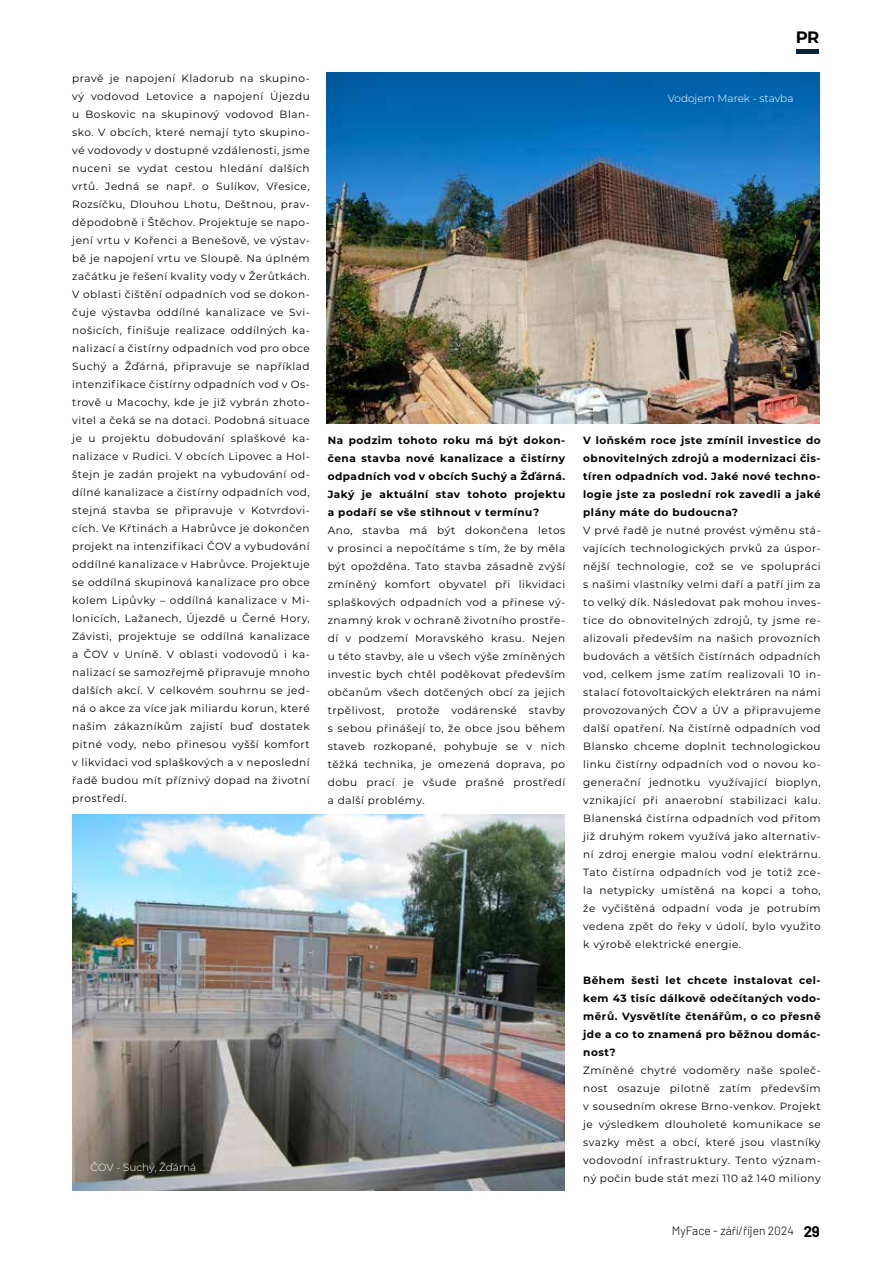
<style>
.page{position:relative;width:893px;height:1263px;background:#fff}
.page>*{position:absolute;margin:0;border:0;box-sizing:border-box;transform-origin:0 0}
.t1{font:700 16.5px "Montserrat";color:#000}
.t2{font:300 12px "Barlow";color:#000}
.t3{font:10.5px/18px "Montserrat";letter-spacing:.05em;color:#000;text-align:justify}
.t4{font:700 10.5px/18px "Montserrat";letter-spacing:.05em;color:#000;text-align:justify}
.t5{font:300 10.5px "Montserrat";color:#fff}
.s1{font-weight:700;font-size:15px}
</style>
<div class="page">
<img style="left:72px;top:814px;width:492px;height:377px">
<hr style="left:796px;top:50px;width:23px;height:4px;background:#08223b">
<img style="left:327px;top:72px;width:493px;height:351px">
<p class="t3" style="left:72px;top:69px;width:239px">pravě je napojení Kladorub na skupino&shy;vý vodovod Letovice a napojení Újezdu u Boskovic na skupinový vodovod Blan&shy;sko. V obcích, které nemají tyto skupino&shy;vé vodovody v dostupné vzdálenosti, jsme nuceni se vydat cestou hledání dalších vrtů. Jedná se např. o Sulíkov, Vřesice, Rozsíčku, Dlouhou Lhotu, Deštnou, prav&shy;děpodobně i Štěchov. Projektuje se napo&shy;jení vrtu v Kořenci a Benešově, ve výstav&shy;bě je napojení vrtu ve Sloupě. Na úplném začátku je řešení kvality vody v Žerůtkách.<br>V oblasti čištění odpadních vod se dokon&shy;čuje výstavba oddílné kanalizace ve Svi&shy;nošicích, finišuje realizace oddílných ka&shy;nalizací a čistírny odpadních vod pro obce Suchý a Žďárná, připravuje se například intenzifikace čistírny odpadních vod v Os&shy;trově u Macochy, kde je již vybrán zhoto&shy;vitel a čeká se na dotaci. Podobná situace je u projektu dobudování splaškové ka&shy;nalizace v Rudici. V obcích Lipovec a Hol&shy;štejn je zadán projekt na vybudování od&shy;dílné kanalizace a čistírny odpadních vod, stejná stavba se připravuje v Kotvrdovi&shy;cích. Ve Křtinách a Habrůvce je dokončen projekt na intenzifikaci ČOV a vybudování oddílné kanalizace v Habrůvce. Projektuje se oddílná skupinová kanalizace pro obce kolem Lipůvky – oddílná kanalizace v Mi&shy;lonicích, Lažanech, Újezdě u Černé Hory, Závisti, projektuje se oddílná kanalizace a ČOV v Uníně. V oblasti vodovodů i ka&shy;nalizací se samozřejmě připravuje mnoho dalších akcí. V celkovém souhrnu se jed&shy;ná o akce za více jak miliardu korun, které našim zákazníkům zajistí buď dostatek pitné vody, nebo přinesou vyšší komfort v likvidaci vod splaškových a v neposlední řadě budou mít příznivý dopad na životní prostředí.</p>
<p class="t5" style="left:91px;top:1160px;width:107px">ČOV - Suchý, Žďárná</p>
<h1 class="t1" style="left:796px;top:25px;width:25px">PR</h1>
<p class="t5" style="left:668px;top:91px;width:127px">Vodojem Marek - stavba</p>
<p class="t4" style="left:328px;top:430px;width:239px">Na podzim tohoto roku má být dokon&shy;čena stavba nové kanalizace a čistírny odpadních vod v obcích Suchý a Žďárná.<br>Jaký je aktuální stav tohoto projektu a podaří se vše stihnout v termínu?</p>
<p class="t3" style="left:328px;top:521px;width:239px">Ano, stavba má být dokončena letos v prosinci a nepočítáme s tím, že by měla být opožděna. Tato stavba zásadně zvýší zmíněný komfort obyvatel při likvidaci splaškových odpadních vod a přinese vý&shy;znamný krok v ochraně životního prostře&shy;dí v podzemí Moravského krasu. Nejen u této stavby, ale u všech výše zmíněných investic bych chtěl poděkovat především občanům všech dotčených obcí za jejich trpělivost, protože vodárenské stavby s sebou přinášejí to, že obce jsou během staveb rozkopané, pohybuje se v nich těžká technika, je omezená doprava, po dobu prací je všude prašné prostředí a další problémy.</p>
<p class="t4" style="left:583px;top:430px;width:239px">V loňském roce jste zmínil investice do obnovitelných zdrojů a modernizaci čis&shy;tíren odpadních vod. Jaké nové techno&shy;logie jste za poslední rok zavedli a jaké plány máte do budoucna?</p>
<p class="t3" style="left:583px;top:521px;width:239px">V prvé řadě je nutné provést výměnu stá&shy;vajících technologických prvků za úspor&shy;nější technologie, což se ve spolupráci s našimi vlastníky velmi daří a patří jim za to velký dík. Následovat pak mohou inves&shy;tice do obnovitelných zdrojů, ty jsme re&shy;alizovali především na našich provozních budovách a větších čistírnách odpadních vod, celkem jsme zatím realizovali 10 in&shy;stalací fotovoltaických elektráren na námi provozovaných ČOV a ÚV a připravujeme další opatření. Na čistírně odpadních vod Blansko chceme doplnit technologickou linku čistírny odpadních vod o novou ko&shy;generační jednotku využívající bioplyn, vznikající při anaerobní stabilizaci kalu.<br>Blanenská čistírna odpadních vod přitom již druhým rokem využívá jako alternativ&shy;ní zdroj energie malou vodní elektrárnu.<br>Tato čistírna odpadních vod je totiž zce&shy;la netypicky umístěná na kopci a toho, že vyčištěná odpadní voda je potrubím vedena zpět do řeky v údolí, bylo využito k výrobě elektrické energie.</p>
<p class="t4" style="left:583px;top:970px;width:239px">Během šesti let chcete instalovat cel&shy;kem 43 tisíc dálkově odečítaných vodo&shy;měrů. Vysvětlíte čtenářům, o co přesně jde a co to znamená pro běžnou domác&shy;nost?</p>
<p class="t3" style="left:583px;top:1060px;width:239px">Zmíněné chytré vodoměry naše společ&shy;nost osazuje pilotně zatím především v sousedním okrese Brno-venkov. Projekt je výsledkem dlouholeté komunikace se svazky měst a obcí, které jsou vlastníky vodovodní infrastruktury. Tento význam&shy;ný počin bude stát mezi 110 až 140 miliony</p>
<p class="t2" style="left:672px;top:1222px;width:150px">MyFace - září/říjen 2024 <span class="s1">29</span></p>
</div>
